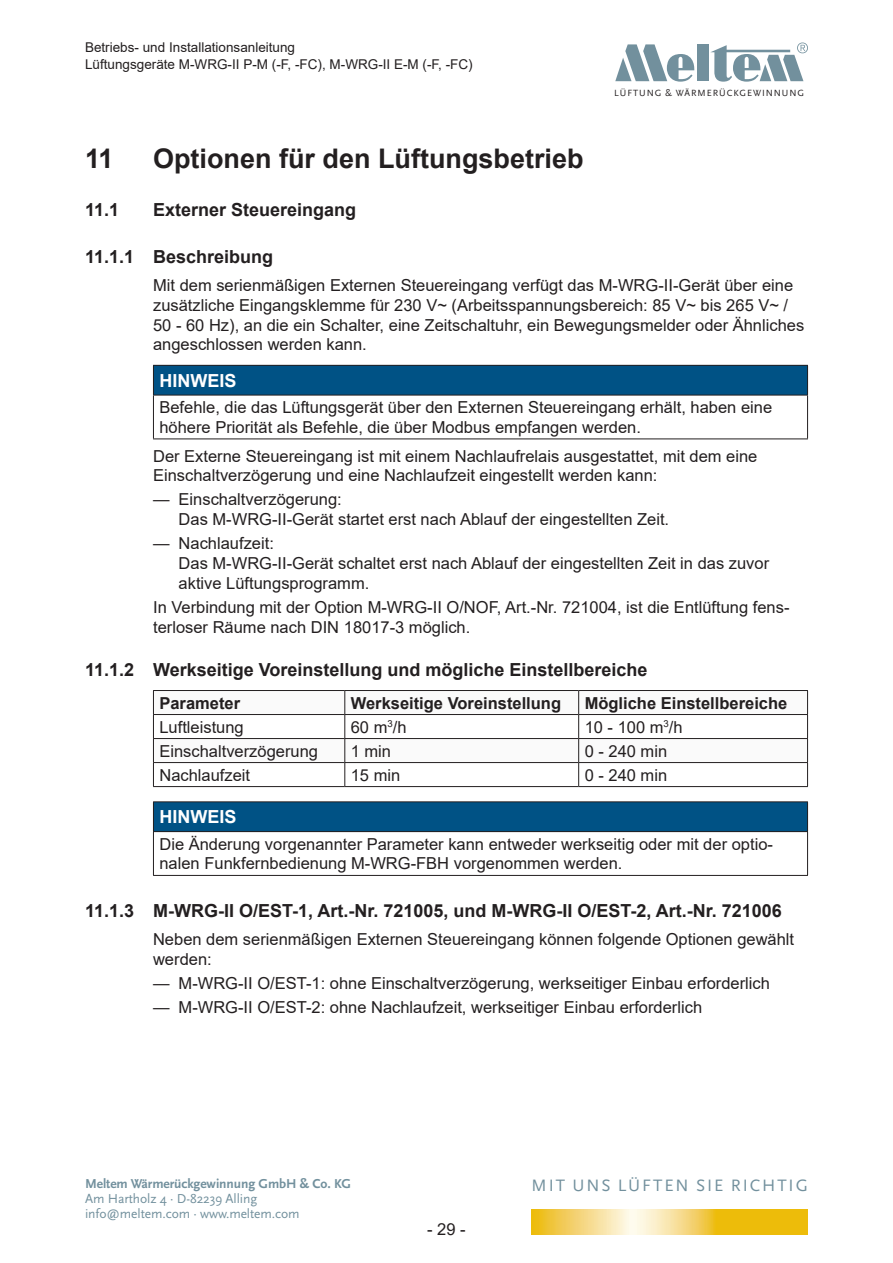
<style>
.page{position:relative;width:893px;height:1263px;background:#fff}
.page>*{position:absolute;margin:0;border:0;box-sizing:border-box;transform-origin:0 0}
.t1{font:700 27px "Arial";color:#231f20}
.t2{font:700 18px "Arial";color:#231f20}
.t3{font:700 18px "Arial";color:#fff}
.t4{font:17.25px "Scala Sans Pro";letter-spacing:.11em;color:#72909d}
.t5{font:16.5px/19.8px "Arial";color:#231f20}
.t6{font:700 16.5px "Arial";color:#231f20}
.t7{font:13.5px/16.2px "Arial";color:#231f20}
.t8{font:13.5px/15px "Scala Sans Pro";letter-spacing:-.005em;color:#72909d}
.t9{font:700 13.5px "Scala Sans Pro";letter-spacing:-.005em;color:#72909d}
.t10{font:9.45px "Scala Sans Pro";letter-spacing:.1em;color:#231f20}
</style>
<div class="page">
<svg style="left:615px;top:44px;width:80px;height:38px"></svg>
<div style="left:697px;top:44px;width:12px;height:37px;background:#72909d"></div>
<svg style="left:710px;top:43px;width:98px;height:39px"></svg>
<svg style="left:531px;top:1209px;width:277px;height:25px;background:#f2d05e"></svg>
<div style="left:153px;top:365px;width:654px;height:30px;background:#005285"></div>
<hr style="left:153px;top:365px;width:655px;height:1px;background:#231f20">
<svg style="left:153px;top:366px;width:1px;height:29px"></svg>
<svg style="left:807px;top:366px;width:1px;height:29px"></svg>
<hr style="left:153px;top:395px;width:655px;height:1px;background:#231f20">
<hr style="left:153px;top:395px;width:1px;height:43px;background:#231f20">
<hr style="left:807px;top:395px;width:1px;height:43px;background:#231f20">
<hr style="left:153px;top:438px;width:655px;height:1px;background:#231f20">
<svg style="left:154px;top:691px;width:653px;height:71px"></svg>
<hr style="left:153px;top:738px;width:192px;height:1px;background:#231f20">
<hr style="left:345px;top:738px;width:234px;height:1px;background:#231f20">
<hr style="left:579px;top:738px;width:229px;height:1px;background:#231f20">
<hr style="left:153px;top:762px;width:192px;height:1px;background:#231f20">
<hr style="left:345px;top:762px;width:234px;height:1px;background:#231f20">
<svg style="left:344px;top:691px;width:1px;height:95px"></svg>
<hr style="left:579px;top:762px;width:229px;height:1px;background:#231f20">
<svg style="left:578px;top:691px;width:1px;height:95px"></svg>
<svg style="left:807px;top:691px;width:1px;height:95px"></svg>
<hr style="left:153px;top:786px;width:192px;height:1px;background:#231f20">
<hr style="left:345px;top:786px;width:234px;height:1px;background:#231f20">
<hr style="left:579px;top:786px;width:229px;height:1px;background:#231f20">
<hr style="left:153px;top:690px;width:192px;height:1px;background:#231f20">
<hr style="left:345px;top:690px;width:234px;height:1px;background:#231f20">
<hr style="left:579px;top:690px;width:229px;height:1px;background:#231f20">
<hr style="left:153px;top:714px;width:192px;height:1px;background:#231f20">
<hr style="left:345px;top:714px;width:234px;height:1px;background:#231f20">
<hr style="left:579px;top:714px;width:229px;height:1px;background:#231f20">
<svg style="left:153px;top:691px;width:1px;height:95px"></svg>
<div style="left:153px;top:802px;width:654px;height:30px;background:#005285"></div>
<hr style="left:153px;top:801px;width:655px;height:1px;background:#231f20">
<svg style="left:153px;top:802px;width:1px;height:29px"></svg>
<svg style="left:807px;top:802px;width:1px;height:29px"></svg>
<hr style="left:153px;top:831px;width:655px;height:1px;background:#231f20">
<hr style="left:153px;top:832px;width:1px;height:43px;background:#231f20">
<hr style="left:807px;top:832px;width:1px;height:43px;background:#231f20">
<hr style="left:153px;top:875px;width:655px;height:1px;background:#231f20">
<p class="t7" style="left:85px;top:39px;width:389px">Betriebs- und Installationsanleitung<br>Lüftungsgeräte M-WRG-II P-M (-F, -FC), M-WRG-II E-M (-F, -FC)</p>
<p class="t10" style="left:614px;top:87px;width:191px">LÜFTUNG &amp; WÄRMERÜCKGEWINNUNG</p>
<h1 class="t1" style="left:85px;top:140px;width:30px">11</h1>
<h1 class="t1" style="left:153px;top:140px;width:432px">Optionen für den Lüftungsbetrieb</h1>
<p class="t2" style="left:85px;top:197px;width:36px">11.1</p>
<p class="t2" style="left:153px;top:197px;width:205px">Externer Steuereingang</p>
<p class="t2" style="left:85px;top:244px;width:190px">11.1.1 Beschreibung</p>
<p class="t5" style="left:153px;top:275px;width:653px">Mit dem serienmäßigen Externen Steuereingang verfügt das M-WRG-II-Gerät über eine zusätzliche Eingangsklemme für 230 V~ (Arbeitsspannungsbereich: 85 V~ bis 265 V~ / 50 - 60 Hz), an die ein Schalter, eine Zeitschaltuhr, ein Bewegungsmelder oder Ähnliches angeschlossen werden kann.</p>
<p class="t3" style="left:159px;top:368px;width:79px">HINWEIS</p>
<p class="t5" style="left:159px;top:397px;width:614px">Befehle, die das Lüftungsgerät über den Externen Steuereingang erhält, haben eine höhere Priorität als Befehle, die über Modbus empfangen werden.</p>
<p class="t5" style="left:153px;top:446px;width:606px">Der Externe Steuereingang ist mit einem Nachlaufrelais ausgestattet, mit dem eine<br>Einschaltverzögerung und eine Nachlaufzeit eingestellt werden kann:</p>
<p class="t5" style="left:179px;top:490px;width:492px;text-indent:-26px">— Einschaltverzögerung:<br>Das M-WRG-II-Gerät startet erst nach Ablauf der eingestellten Zeit.</p>
<p class="t5" style="left:179px;top:533px;width:592px;text-indent:-26px">— Nachlaufzeit:<br>Das M-WRG-II-Gerät schaltet erst nach Ablauf der eingestellten Zeit in das zuvor aktive Lüftungsprogramm.</p>
<p class="t5" style="left:153px;top:597px;width:638px">In Verbindung mit der Option M-WRG-II O/NOF, Art.-Nr. 721004, ist die Entlüftung fens&shy;terloser Räume nach DIN 18017-3 möglich.</p>
<p class="t2" style="left:85px;top:657px;width:564px">11.1.2 Werkseitige Voreinstellung und mögliche Einstellbereiche</p>
<p class="t6" style="left:159px;top:691px;width:82px">Parameter</p>
<p class="t6" style="left:351px;top:691px;width:212px">Werkseitige Voreinstellung</p>
<p class="t6" style="left:585px;top:691px;width:204px">Mögliche Einstellbereiche</p>
<p class="t5" style="left:159px;top:717px;width:86px">Luftleistung</p>
<p class="t5" style="left:351px;top:717px;width:57px">60 m<sup>3</sup>/h</p>
<p class="t5" style="left:585px;top:717px;width:99px">10 - 100 m<sup>3</sup>/h</p>
<p class="t5" style="left:159px;top:741px;width:160px">Einschaltverzögerung</p>
<p class="t5" style="left:351px;top:741px;width:42px">1 min</p>
<p class="t5" style="left:585px;top:741px;width:84px">0 - 240 min</p>
<p class="t5" style="left:159px;top:765px;width:92px">Nachlaufzeit</p>
<p class="t5" style="left:351px;top:765px;width:51px">15 min</p>
<p class="t5" style="left:585px;top:765px;width:84px">0 - 240 min</p>
<p class="t3" style="left:159px;top:804px;width:79px">HINWEIS</p>
<p class="t5" style="left:159px;top:834px;width:615px">Die Änderung vorgenannter Parameter kann entweder werkseitig oder mit der optio&shy;nalen Funkfernbedienung M-WRG-FBH vorgenommen werden.</p>
<p class="t2" style="left:85px;top:898px;width:698px">11.1.3 M-WRG-II O/EST-1, Art.-Nr. 721005, und M-WRG-II O/EST-2, Art.-Nr. 721006</p>
<p class="t5" style="left:153px;top:929px;width:643px">Neben dem serienmäßigen Externen Steuereingang können folgende Optionen gewählt werden:</p>
<p class="t5" style="left:153px;top:973px;width:618px">— M-WRG-II O/EST-1: ohne Einschaltverzögerung, werkseitiger Einbau erforderlich</p>
<p class="t5" style="left:153px;top:997px;width:551px">— M-WRG-II O/EST-2: ohne Nachlaufzeit, werkseitiger Einbau erforderlich</p>
<p class="t9" style="left:85px;top:1176px;width:267px">Meltem Wärmerückgewinnung GmbH &amp; Co. KG</p>
<p class="t8" style="left:85px;top:1191px;width:216px">Am Hartholz 4 · D-82239 Alling info@meltem.com · www.meltem.com</p>
<p class="t5" style="left:427px;top:1219px;width:40px">- 29 -</p>
<p class="t4" style="left:532px;top:1175px;width:278px">MIT UNS LÜFTEN SIE RICHTIG</p>
</div>
